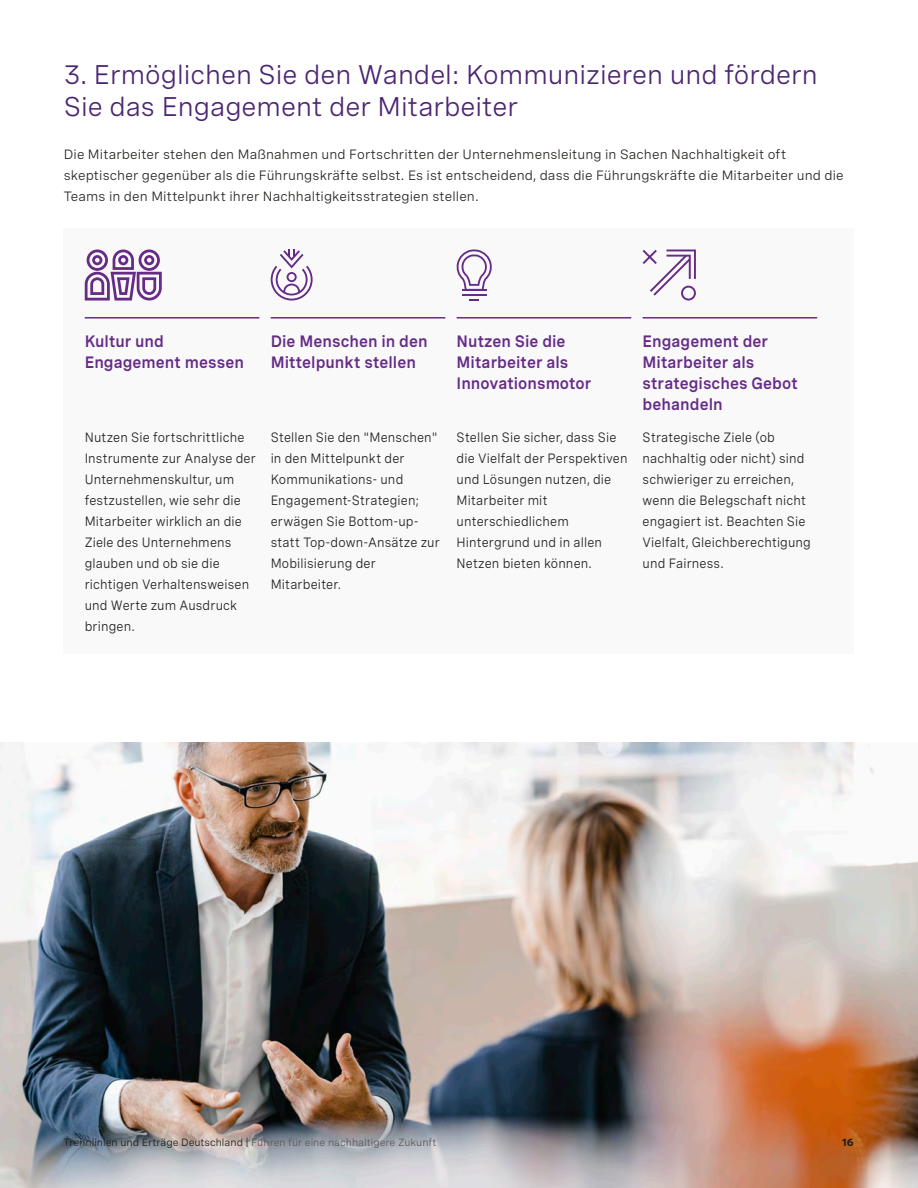
<style>
.page{position:relative;width:918px;height:1188px;background:#fff}
.page>*{position:absolute;margin:0;border:0;box-sizing:border-box;transform-origin:0 0}
.t1{font:27px/31.5px "Spezia";color:#4c2572}
.t2{font:600 16.5px/21px "Spezia";letter-spacing:.005em;color:#652b86;scale:.94 1}
.t3{font:13.5px/21px "Spezia";letter-spacing:.01em;color:#20201f;scale:.94 1}
.t4{font:13.5px/21px "Spezia";letter-spacing:.01em;color:#292623}
.t5{font:10.5px "Spezia";color:#1d1d1b}
.t6{font:700 10.5px "Spezia";color:#1d1d1b}
.s1{color:#5b5958}
</style>
<div class="page">
<svg style="left:85px;top:249px;width:77px;height:52px"></svg>
<svg style="left:271px;top:249px;width:42px;height:52px"></svg>
<svg style="left:456px;top:249px;width:36px;height:42px"></svg>
<hr style="left:462px;top:289px;width:24px;height:2px;background:#652b86">
<hr style="left:462px;top:294px;width:24px;height:2px;background:#652b86">
<svg style="left:469px;top:299px;width:10px;height:2px"></svg>
<svg style="left:643px;top:249px;width:53px;height:52px"></svg>
<hr style="left:85px;top:317px;width:174px;height:2px;background:#652b86">
<hr style="left:271px;top:317px;width:174px;height:2px;background:#652b86">
<hr style="left:457px;top:317px;width:174px;height:2px;background:#652b86">
<hr style="left:643px;top:317px;width:174px;height:2px;background:#652b86">
<img style="left:0;top:742px;width:918px;height:446px">
<h1 class="t1" style="left:64px;top:57px;width:755px">3. Ermöglichen Sie den Wandel: Kommunizieren und fördern<br>Sie das Engagement der Mitarbeiter</h1>
<p class="t4" style="left:64px;top:143px;width:781px">Die Mitarbeiter stehen den Maßnahmen und Fortschritten der Unternehmensleitung in Sachen Nachhaltigkeit oft skeptischer gegenüber als die Führungskräfte selbst. Es ist entscheidend, dass die Führungskräfte die Mitarbeiter und die<br>Teams in den Mittelpunkt ihrer Nachhaltigkeitsstrategien stellen.</p>
<p class="t2" style="left:85px;top:329px;width:171px">Kultur und<br>Engagement messen</p>
<p class="t2" style="left:271px;top:329px;width:169px">Die Menschen in den<br>Mittelpunkt stellen</p>
<p class="t2" style="left:457px;top:329px;width:145px">Nutzen Sie die<br>Mitarbeiter als<br>Innovationsmotor</p>
<p class="t2" style="left:643px;top:329px;width:167px">Engagement der<br>Mitarbeiter als strategisches Gebot behandeln</p>
<p class="t3" style="left:85px;top:426px;width:184px">Nutzen Sie fortschrittliche<br>Instrumente zur Analyse der<br>Unternehmenskultur, um festzustellen, wie sehr die<br>Mitarbeiter wirklich an die<br>Ziele des Unternehmens glauben und ob sie die richtigen Verhaltensweisen und Werte zum Ausdruck bringen.</p>
<p class="t3" style="left:271px;top:426px;width:181px">Stellen Sie den "Menschen" in den Mittelpunkt der<br>Kommunikations- und<br>Engagement-Strategien; erwägen Sie Bottom-up&shy;statt Top-down-Ansätze zur<br>Mobilisierung der<br>Mitarbeiter.</p>
<p class="t3" style="left:457px;top:426px;width:183px">Stellen Sie sicher, dass Sie die Vielfalt der Perspektiven und Lösungen nutzen, die<br>Mitarbeiter mit unterschiedlichem<br>Hintergrund und in allen<br>Netzen bieten können.</p>
<p class="t3" style="left:643px;top:426px;width:181px">Strategische Ziele (ob nachhaltig oder nicht) sind schwieriger zu erreichen, wenn die Belegschaft nicht engagiert ist. Beachten Sie<br>Vielfalt, Gleichberechtigung und Fairness.</p>
<p class="t5" style="left:63px;top:1134px;width:375px">Trennlinien und Erträge Deutschland | <span class="s1">Führen für eine nachhaltigere Zukunft</span></p>
<p class="t6" style="left:842px;top:1134px;width:13px">16</p>
</div>
